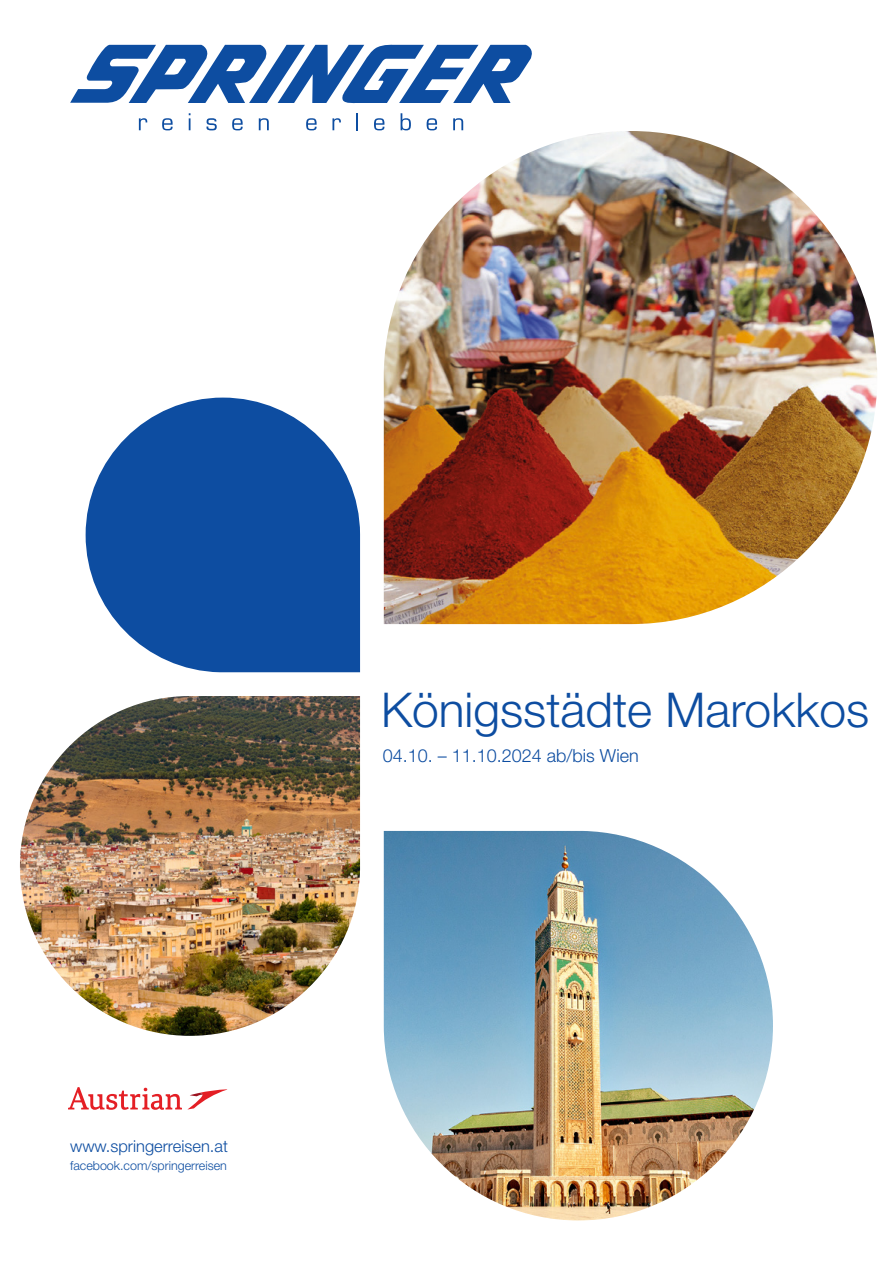
<style>
.page{position:relative;width:893px;height:1263px;background:#fff}
.page>*{position:absolute;margin:0;border:0;box-sizing:border-box;transform-origin:0 0}
.t1{font:300 48px "Helvetica Neue LT Pro";color:#0d4da1}
.t2{font:300 18px "Helvetica Neue LT Pro";color:#0d4da1}
.t3{font:300 16.5px "Helvetica Neue LT Pro";color:#0d4da1}
.t4{font:300 12.45px "Helvetica Neue LT Pro";color:#0d4da1}
</style>
<div class="page">
<svg style="left:139px;top:118px;width:8px;height:12px"></svg>
<svg style="left:162px;top:118px;width:11px;height:12px"></svg>
<svg style="left:189px;top:113px;width:2px;height:17px"></svg>
<svg style="left:206px;top:118px;width:11px;height:12px"></svg>
<svg style="left:232px;top:118px;width:11px;height:12px"></svg>
<svg style="left:259px;top:118px;width:10px;height:12px"></svg>
<svg style="left:306px;top:118px;width:11px;height:12px"></svg>
<svg style="left:332px;top:118px;width:9px;height:12px"></svg>
<svg style="left:356px;top:113px;width:2px;height:17px"></svg>
<svg style="left:374px;top:118px;width:10px;height:12px"></svg>
<svg style="left:401px;top:113px;width:10px;height:17px"></svg>
<svg style="left:427px;top:118px;width:10px;height:12px"></svg>
<svg style="left:453px;top:118px;width:10px;height:12px"></svg>
<svg style="left:70px;top:44px;width:462px;height:60px"></svg>
<img style="left:384px;top:131px;width:493px;height:493px">
<svg style="left:86px;top:398px;width:274px;height:274px;fill:#0d4da1"></svg>
<img style="left:20px;top:696px;width:340px;height:340px">
<img style="left:384px;top:831px;width:389px;height:389px">
<svg style="left:68px;top:1087px;width:114px;height:23px"></svg>
<svg style="left:188px;top:1089px;width:39px;height:20px"></svg>
<p class="t3" style="left:70px;top:1136px;width:159px">www.springerreisen.at</p>
<p class="t4" style="left:70px;top:1158px;width:158px">facebook.com/springerreisen</p>
<h1 class="t1" style="left:381px;top:681px;width:490px">Königsstädte Marokkos</h1>
<p class="t2" style="left:383px;top:744px;width:258px">04.10. – 11.10.2024 ab/bis Wien</p>
</div>
